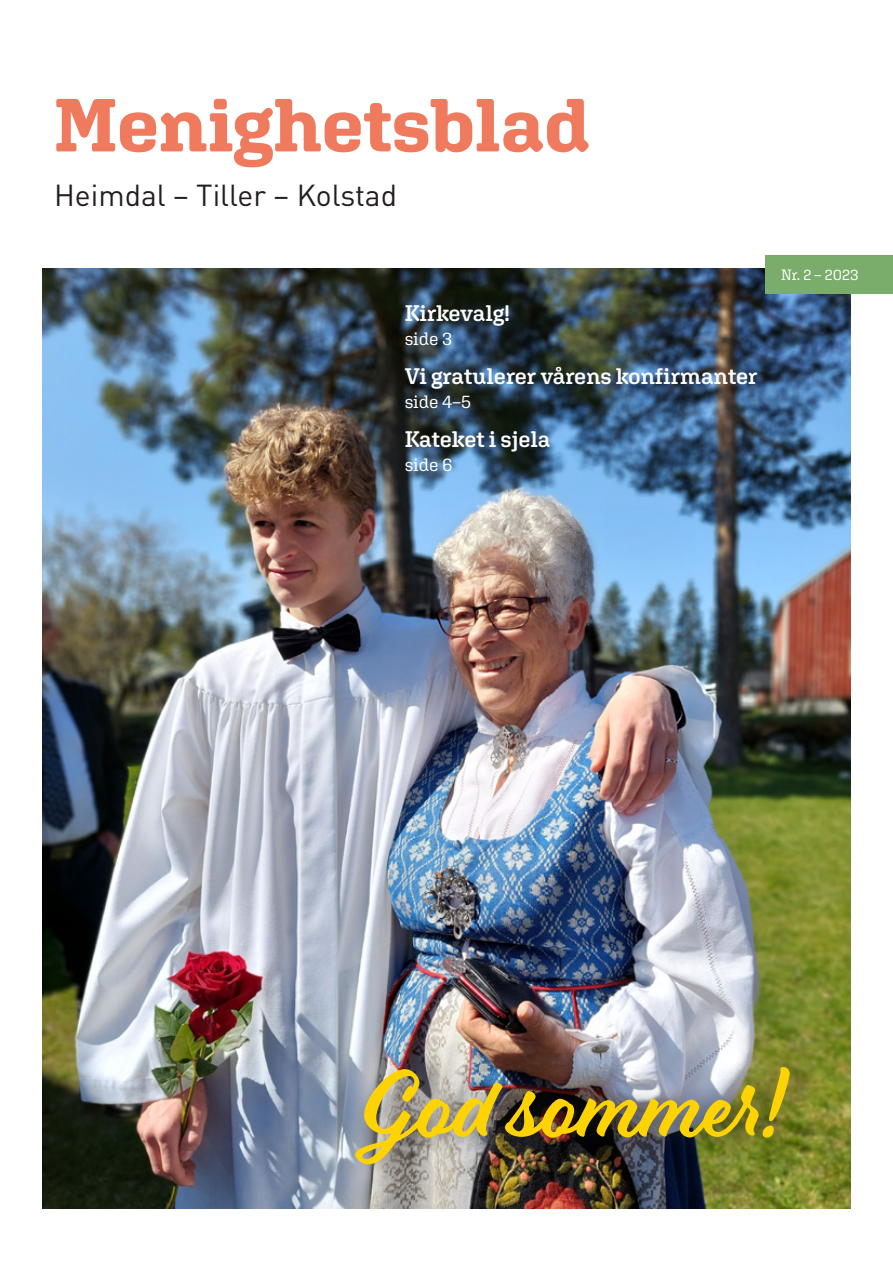
<style>
.page{position:relative;width:893px;height:1263px;background:#fff}
.page>*{position:absolute;margin:0;border:0;box-sizing:border-box;transform-origin:0 0}
.t1{font:87px "Eds Market Main Script";color:#fed304}
.t2{font:700 75px "Aglet Slab";letter-spacing:-.005em;color:#ef7a5e}
.t3{font:30px "DIN Pro";color:#231f20}
.Brødtekst{font:600 22.5px "Aglet Slab";letter-spacing:-.01em;color:#fff}
.Brødtekst-2{font:18px "Aglet Slab";letter-spacing:-.01em;color:#fff}
.t4{font:15px "Aglet Slab";color:#fff}
</style>
<div class="page">
<img style="left:43px;top:269px;width:807px;height:940px">
<div style="left:765px;top:255px;width:128px;height:38px;background:#7aac6b"></div>
<div style="left:355px;top:1049px;width:470px;height:133px;background:#231f20;opacity:.5"></div>
<p class="t2" style="left:54px;top:80px;width:538px">Menighetsblad</p>
<p class="t3" style="left:54px;top:171px;width:345px">Heimdal – Tiller – Kolstad</p>
<p class="Brødtekst" style="left:405px;top:299px;width:107px">Kirkevalg!</p>
<p class="Brødtekst-2" style="left:405px;top:328px;width:49px">side 3</p>
<p class="Brødtekst" style="left:405px;top:362px;width:354px">Vi gratulerer vårens konfirmanter</p>
<p class="Brødtekst-2" style="left:405px;top:391px;width:68px">side 4–5</p>
<p class="Brødtekst" style="left:405px;top:425px;width:148px">Kateket i sjela</p>
<p class="Brødtekst-2" style="left:405px;top:454px;width:49px">side 6</p>
<p class="t4" style="left:781px;top:266px;width:79px">Nr. 2 – 2023</p>
<p class="t1" style="left:364px;top:1054px;width:420px">God sommer!</p>
</div>
